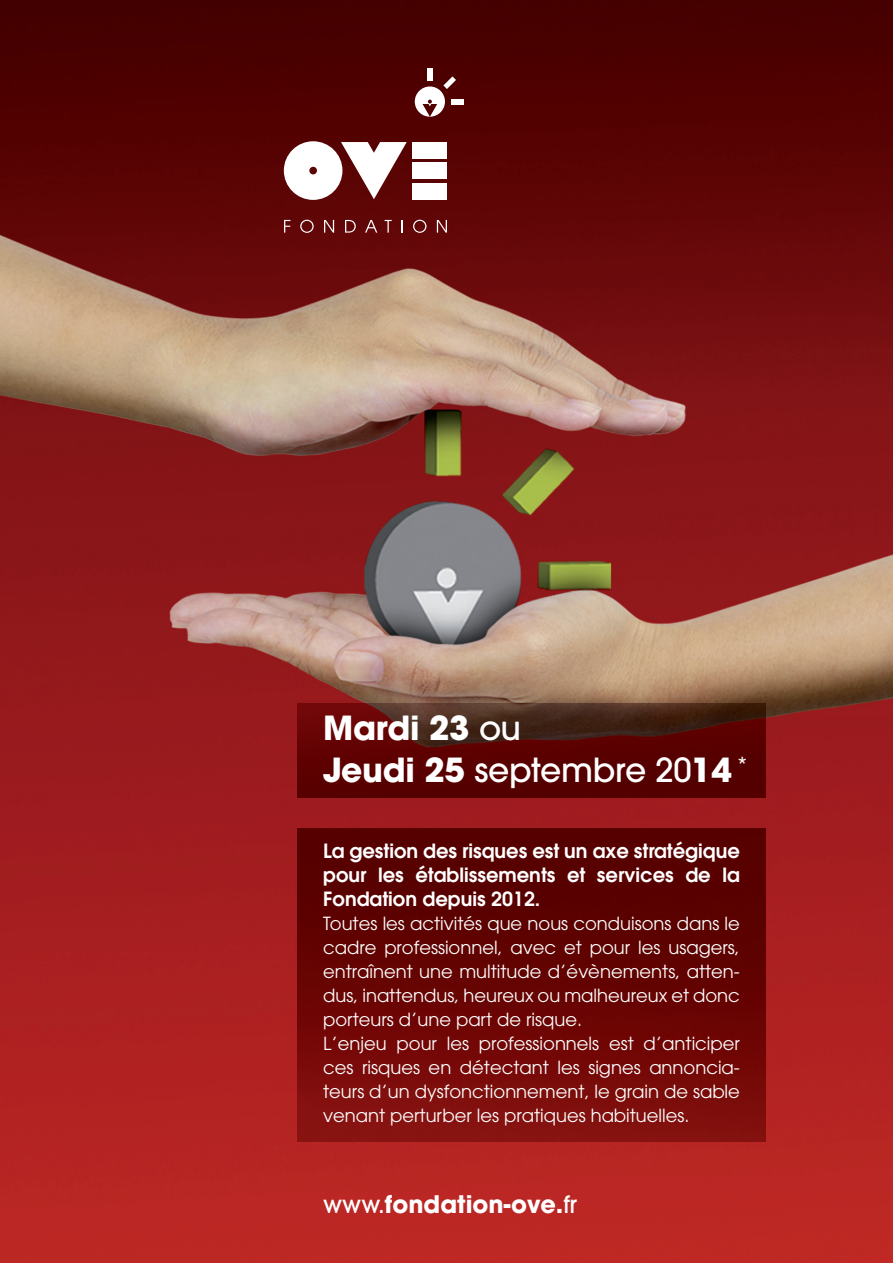
<style>
.page{position:relative;width:893px;height:1263px;background:#fff}
.page>*{position:absolute;margin:0;border:0;box-sizing:border-box;transform-origin:0 0}
.t1{font:700 33px/42px "ITC Avant Garde Pro";letter-spacing:-.01em;color:#fff}
.t2{font:700 24px "ITC Avant Garde Pro";color:#fff}
.t3{font:600 19.5px/24px "ITC Avant Garde Pro";color:#fff;text-align:justify}
.t4{font:18px/24px "ITC Avant Garde Pro";color:#fff}
.s1{font-weight:500}
</style>
<div class="page">
<img style="left:0;top:0;width:893px;height:1263px">
<div style="left:413px;top:183px;width:34px;height:16px;background:#fff"></div>
<div style="left:413px;top:142px;width:34px;height:16px;background:#fff"></div>
<div style="left:413px;top:162px;width:34px;height:17px;background:#fff"></div>
<svg style="left:284px;top:141px;width:123px;height:59px"></svg>
<svg style="left:415px;top:76px;width:41px;height:42px"></svg>
<div style="left:451px;top:99px;width:13px;height:5px;background:#fff"></div>
<div style="left:427px;top:68px;width:5px;height:13px;background:#fff"></div>
<svg style="left:284px;top:220px;width:6px;height:13px"></svg>
<svg style="left:300px;top:220px;width:14px;height:13px"></svg>
<svg style="left:324px;top:220px;width:10px;height:13px"></svg>
<svg style="left:345px;top:220px;width:11px;height:13px"></svg>
<svg style="left:365px;top:220px;width:12px;height:13px"></svg>
<svg style="left:385px;top:220px;width:7px;height:13px"></svg>
<svg style="left:401px;top:220px;width:2px;height:13px"></svg>
<svg style="left:413px;top:220px;width:13px;height:13px"></svg>
<svg style="left:437px;top:220px;width:10px;height:13px"></svg>
<img style="left:298px;top:828px;width:467px;height:314px">
<img style="left:298px;top:704px;width:467px;height:93px">
<h1 class="t1" style="left:323px;top:710px;width:426px">Mardi 23 <span class="s1">ou<br></span>Jeudi 25 <span class="s1">septembre 20</span>14 <sup>*</sup></h1>
<p class="t3" style="left:323px;top:841px;width:418px">La gestion des risques est un axe stratégique pour les établissements et services de la Fondation depuis 2012.</p>
<p class="t4" style="left:323px;top:913px;width:418px">Toutes les activités que nous conduisons dans le cadre professionnel, avec et pour les usagers, entraînent une multitude d’évènements, atten&shy;dus, inattendus, heureux ou malheureux et donc porteurs d’une part de risque.<br>L’enjeu pour les professionnels est d’anticiper ces risques en détectant les signes annoncia&shy;teurs d’un dysfonctionnement, le grain de sable venant perturber les pratiques habituelles.</p>
<h2 class="t2" style="left:323px;top:1195px;width:255px"><span class="s1">www.</span>fondation-ove.<span class="s1">fr</span></h2>
</div>
